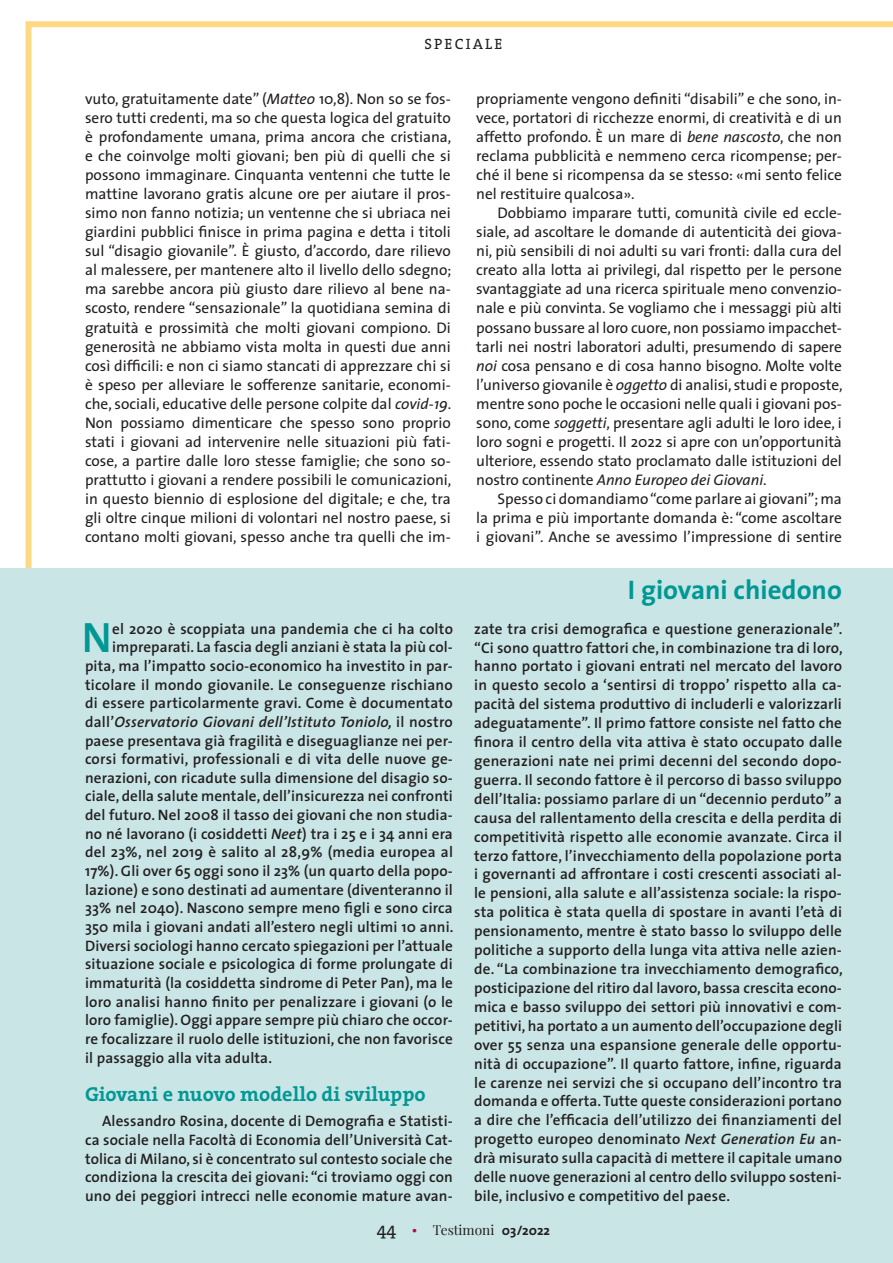
<style>
.page{position:relative;width:893px;height:1263px;background:#fff}
.page>*{position:absolute;margin:0;border:0;box-sizing:border-box;transform-origin:0 0}
.Normale_box_testo{font:600 42.75px "The Sans";color:#009894}
.Tit_Riquadro_neg{font:700 27px "The Sans";color:#009894}
.Titoletto_speciale{font:700 20.25px "The Serif";color:#009894}
.Normale_speciale{font:15.3px/19px "The Sans";color:#231f20;text-align:justify}
.Normale_box_testo-2{font:600 15.15px/18.9px "The Sans";letter-spacing:.01em;color:#231f20;text-align:justify}
.Normale_box_testo-3{font:italic 600 15.15px "The Sans";letter-spacing:.015em;color:#231f20}
.t1{font:15px "The Serif";letter-spacing:.145em;color:#231f20}
.t2{font:13.65px "Playfair Display";color:#231f20}
.s1{font-style:italic}
.s2{font-style:normal}
.s3{font-family:"The Serif";font-size:18px}
.s4{font-family:"The Serif";font-size:15px;color:#b00d38}
.s5{font-family:"The Sans";font-weight:700}
</style>
<div class="page">
<svg style="left:26px;top:21px;width:867px;height:548px"></svg>
<div style="left:0;top:569px;width:893px;height:694px;background:#c9e5e6"></div>
<p class="t1" style="left:425px;top:32px;width:79px">SPECIALE</p>
<p class="Normale_speciale" style="left:85px;top:89px;width:368px">vuto, gratuitamente date” (<span class="s1">Matteo</span> 10,8). Non so se fos&shy;sero tutti credenti, ma so che questa logica del gratuito è profondamente umana, prima ancora che cristiana, e che coinvolge molti giovani; ben più di quelli che si possono immaginare. Cinquanta ventenni che tutte le mattine lavorano gratis alcune ore per aiutare il pros&shy;simo non fanno notizia; un ventenne che si ubriaca nei giardini pubblici finisce in prima pagina e detta i titoli sul “disagio giovanile”. È giusto, d’accordo, dare rilievo al malessere, per mantenere alto il livello dello sdegno; ma sarebbe ancora più giusto dare rilievo al bene na&shy;scosto, rendere “sensazionale” la quotidiana semina di gratuità e prossimità che molti giovani compiono. Di generosità ne abbiamo vista molta in questi due anni così difficili: e non ci siamo stancati di apprezzare chi si è speso per alleviare le sofferenze sanitarie, economi&shy;che, sociali, educative delle persone colpite dal <span class="s1">covid-19</span>.<br>Non possiamo dimenticare che spesso sono proprio stati i giovani ad intervenire nelle situazioni più fati&shy;cose, a partire dalle loro stesse famiglie; che sono so&shy;prattutto i giovani a rendere possibili le comunicazioni, in questo biennio di esplosione del digitale; e che, tra gli oltre cinque milioni di volontari nel nostro paese, si contano molti giovani, spesso anche tra quelli che im-</p>
<p class="Normale_speciale" style="left:476px;top:89px;width:367px">propriamente vengono definiti “disabili” e che sono, in&shy;vece, portatori di ricchezze enormi, di creatività e di un affetto profondo. È un mare di <span class="s1">bene nascosto</span>, che non reclama pubblicità e nemmeno cerca ricompense; per&shy;ché il bene si ricompensa da se stesso: «mi sento felice nel restituire qualcosa».</p>
<p class="Normale_speciale" style="left:476px;top:203px;width:368px;text-indent:21px">Dobbiamo imparare tutti, comunità civile ed eccle&shy;siale, ad ascoltare le domande di autenticità dei giova&shy;ni, più sensibili di noi adulti su vari fronti: dalla cura del creato alla lotta ai privilegi, dal rispetto per le persone svantaggiate ad una ricerca spirituale meno convenzio&shy;nale e più convinta. Se vogliamo che i messaggi più alti possano bussare al loro cuore, non possiamo impacchet&shy;tarli nei nostri laboratori adulti, presumendo di sapere <span class="s1">noi</span> cosa pensano e di cosa hanno bisogno. Molte volte l’universo giovanile è <span class="s1">oggetto</span> di analisi, studi e proposte, mentre sono poche le occasioni nelle quali i giovani pos&shy;sono, come <span class="s1">soggetti</span>, presentare agli adulti le loro idee, i loro sogni e progetti. Il 2022 si apre con un’opportunità ulteriore, essendo stato proclamato dalle istituzioni del nostro continente <span class="s1">Anno Europeo dei Giovani</span>.</p>
<p class="Normale_speciale" style="left:476px;top:489px;width:367px;text-indent:21px">Spesso ci domandiamo “come parlare ai giovani”; ma la prima e più importante domanda è: “come ascoltare i giovani”. Anche se avessimo l’impressione di sentire</p>
<p class="Tit_Riquadro_neg" style="left:628px;top:567px;width:215px">I giovani chiedono</p>
<p class="Normale_box_testo" style="left:82px;top:602px;width:32px">N</p>
<p class="Normale_box_testo-2" style="left:112px;top:619px;width:342px">el 2020 è scoppiata una pandemia che ci ha colto</p>
<p class="Normale_box_testo-2" style="left:112px;top:637px;width:342px">impreparati. La fascia degli anziani è stata la più col-</p>
<p class="Normale_box_testo-2" style="left:85px;top:656px;width:369px">pita, ma l’impatto socio-economico ha investito in par-</p>
<p class="Normale_box_testo-2" style="left:85px;top:674px;width:369px">ticolare il mondo giovanile. Le conseguenze rischiano</p>
<p class="Normale_box_testo-2" style="left:85px;top:693px;width:369px">di essere particolarmente gravi. Come è documentato</p>
<p class="Normale_box_testo-3" style="left:85px;top:709px;width:369px"><span class="s2">dall’</span>Osservatorio Giovani dell’Istituto Toniolo, <span class="s2">il nostro</span></p>
<p class="Normale_box_testo-2" style="left:85px;top:730px;width:369px">paese presentava già fragilità e diseguaglianze nei per-</p>
<p class="Normale_box_testo-2" style="left:85px;top:749px;width:369px">corsi formativi, professionali e di vita delle nuove ge-</p>
<p class="Normale_box_testo-2" style="left:85px;top:768px;width:369px">nerazioni, con ricadute sulla dimensione del disagio so-</p>
<p class="Normale_box_testo-2" style="left:85px;top:786px;width:369px">ciale, della salute mentale, dell’insicurezza nei confronti</p>
<p class="Normale_box_testo-2" style="left:85px;top:805px;width:369px">del futuro. Nel 2008 il tasso dei giovani che non studia-</p>
<p class="Normale_box_testo-2" style="left:85px;top:824px;width:369px">no né lavorano (i cosiddetti <span class="s1">Neet</span>) tra i 25 e i 34 anni era</p>
<p class="Normale_box_testo-2" style="left:85px;top:842px;width:369px">del 23%, nel 2019 è salito al 28,9% (media europea al</p>
<p class="Normale_box_testo-2" style="left:85px;top:861px;width:369px">17%). Gli over 65 oggi sono il 23% (un quarto della popo-</p>
<p class="Normale_box_testo-2" style="left:85px;top:880px;width:369px">lazione) e sono destinati ad aumentare (diventeranno il</p>
<p class="Normale_box_testo-2" style="left:85px;top:898px;width:369px">33% nel 2040). Nascono sempre meno figli e sono circa</p>
<p class="Normale_box_testo-2" style="left:85px;top:917px;width:370px">350 mila i giovani andati all’estero negli ultimi 10 anni.</p>
<p class="Normale_box_testo-2" style="left:85px;top:936px;width:369px">Diversi sociologi hanno cercato spiegazioni per l’attuale</p>
<p class="Normale_box_testo-2" style="left:85px;top:954px;width:369px">situazione sociale e psicologica di forme prolungate di</p>
<p class="Normale_box_testo-2" style="left:85px;top:973px;width:369px">immaturità (la cosiddetta sindrome di Peter Pan), ma le</p>
<p class="Normale_box_testo-2" style="left:85px;top:991px;width:369px">loro analisi hanno finito per penalizzare i giovani (o le</p>
<p class="Normale_box_testo-2" style="left:85px;top:1010px;width:369px">loro famiglie). Oggi appare sempre più chiaro che occor-</p>
<p class="Normale_box_testo-2" style="left:85px;top:1029px;width:369px">re focalizzare il ruolo delle istituzioni, che non favorisce</p>
<p class="Normale_box_testo-2" style="left:85px;top:1047px;width:188px">il passaggio alla vita adulta.</p>
<p class="Titoletto_speciale" style="left:85px;top:1077px;width:342px">Giovani e nuovo modello di sviluppo</p>
<p class="Normale_box_testo-2" style="left:85px;top:1111px;width:369px;text-indent:17px">Alessandro Rosina, docente di Demografia e Statisti&shy;ca sociale nella Facoltà di Economia dell’Università Cat&shy;tolica di Milano, si è concentrato sul contesto sociale che condiziona la crescita dei giovani: “ci troviamo oggi con uno dei peggiori intrecci nelle economie mature avan-</p>
<p class="Normale_box_testo-2" style="left:474px;top:619px;width:370px">zate tra crisi demografica e questione generazionale”. “Ci sono quattro fattori che, in combinazione tra di loro, hanno portato i giovani entrati nel mercato del lavoro in questo secolo a ‘sentirsi di troppo’ rispetto alla ca&shy;pacità del sistema produttivo di includerli e valorizzarli adeguatamente”. Il primo fattore consiste nel fatto che finora il centro della vita attiva è stato occupato dalle generazioni nate nei primi decenni del secondo dopo&shy;guerra. Il secondo fattore è il percorso di basso sviluppo dell’Italia: possiamo parlare di un “decennio perduto” a causa del rallentamento della crescita e della perdita di competitività rispetto alle economie avanzate. Circa il terzo fattore, l’invecchiamento della popolazione porta i governanti ad affrontare i costi crescenti associati al&shy;le pensioni, alla salute e all’assistenza sociale: la rispo&shy;sta politica è stata quella di spostare in avanti l’età di pensionamento, mentre è stato basso lo sviluppo delle politiche a supporto della lunga vita attiva nelle azien&shy;de. “La combinazione tra invecchiamento demografico, posticipazione del ritiro dal lavoro, bassa crescita econo&shy;mica e basso sviluppo dei settori più innovativi e com&shy;petitivi, ha portato a un aumento dell’occupazione degli over 55 senza una espansione generale delle opportu&shy;nità di occupazione”. Il quarto fattore, infine, riguarda le carenze nei servizi che si occupano dell’incontro tra domanda e offerta. Tutte queste considerazioni portano a dire che l’efficacia dell’utilizzo dei finanziamenti del progetto europeo denominato <span class="s1">Next Generation Eu</span> an&shy;drà misurato sulla capacità di mettere il capitale umano delle nuove generazioni al centro dello sviluppo sosteni&shy;bile, inclusivo e competitivo del paese.</p>
<p class="t2" style="left:377px;top:1219px;width:175px"><span class="s3">44</span> <span class="s4">•</span> Testimoni <span class="s5">03/2022</span></p>
</div>
